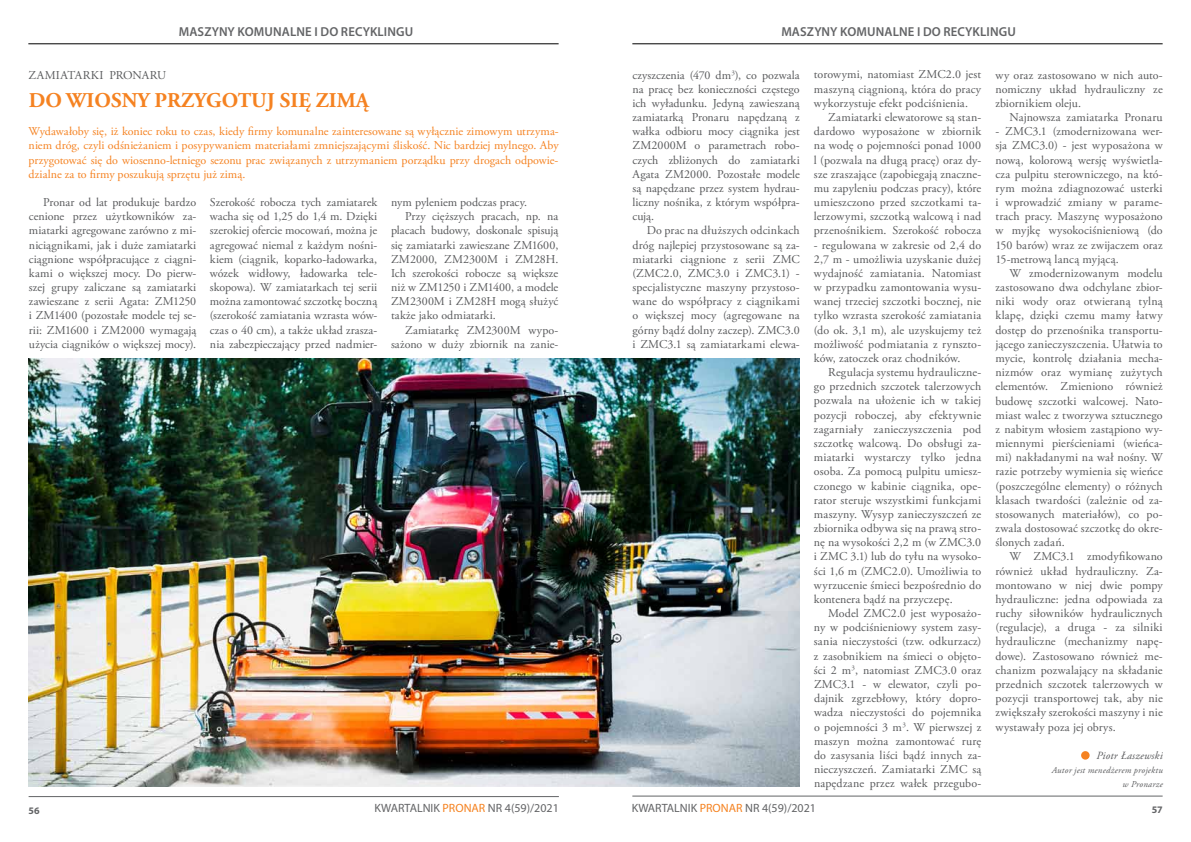
<style>
.page{position:relative;width:1191px;height:842px;background:#fff}
.page>*{position:absolute;margin:0;border:0;box-sizing:border-box;transform-origin:0 0}
.t1{font:700 21px "Adobe Garamond Pro";letter-spacing:.005em;color:#f58221}
.t2{font:600 13px "Myriad Pro";letter-spacing:.01em;color:#636466}
.t3{font:12px/14.2px "Adobe Garamond Pro";letter-spacing:.01em;color:#58595b;text-align:justify}
.t4{font:12px/14.2px "Adobe Garamond Pro";letter-spacing:.005em;color:#f58221;text-align:justify}
.t5{font:12px "Myriad Pro";color:#636466}
.t6{font:12px "Adobe Garamond Pro";letter-spacing:-.01em;color:#58595b}
.t7{font:12px "Adobe Garamond Pro";letter-spacing:.035em;color:#58595b}
.t8{font:italic 11px "Adobe Garamond Pro";letter-spacing:.02em;color:#58595b}
.t9{font:700 10px "Myriad Pro";color:#636466}
.t10{font:italic 9px/14.2px "Adobe Garamond Pro";letter-spacing:.03em;color:#58595b;text-align:right}
.s1{color:#f58220}
</style>
<div class="page">
<hr style="left:29px;top:796px;width:530px;height:1px;background:#636466">
<hr style="left:28px;top:43px;width:530px;height:1px;background:#000">
<hr style="left:632px;top:795px;width:530px;height:1px;background:#636466">
<hr style="left:632px;top:43px;width:530px;height:1px;background:#000">
<div style="left:1081px;top:751px;width:8px;height:9px;background:#f58221;border-radius:50%"></div>
<img style="left:28px;top:359px;width:772px;height:427px">
<p class="t2" style="left:179px;top:23px;width:236px">MASZYNY KOMUNALNE I DO RECYKLINGU</p>
<p class="t7" style="left:29px;top:68px;width:139px">Zamiatarki Pronaru</p>
<h1 class="t1" style="left:29px;top:88px;width:342px">DO WIOSNY PRZYGOTUJ SIĘ ZIMĄ</h1>
<p class="t4" style="left:29px;top:125px;width:531px">Wydawałoby się, iż koniec roku to czas, kiedy firmy komunalne zainteresowane są wyłącznie zimowym utrzyma&shy;niem dróg, czyli odśnieżaniem i posypywaniem materiałami zmniejszającymi śliskość. Nic bardziej mylnego. Aby przygotować się do wiosenno-letniego sezonu prac związanych z utrzymaniem porządku przy drogach odpowie&shy;dzialne za to firmy poszukują sprzętu już zimą.</p>
<p class="t3" style="left:29px;top:196px;width:169px;text-indent:14px">Pronar od lat produkuje bardzo cenione przez użytkowników za&shy;miatarki agregowane zarówno z mi&shy;niciągnikami, jak i duże zamiatarki ciągnione współpracujące z ciągni&shy;kami o większej mocy. Do pierw&shy;szej grupy zaliczane są zamiatarki zawieszane z serii Agata: ZM 1250 i ZM 1400 (pozostałe modele tej se&shy;rii: ZM 1600 i ZM2000 wymagają użycia ciągników o większej mocy).</p>
<p class="t3" style="left:210px;top:196px;width:169px">Szerokość robocza tych zamiatarek wacha się od 1,25 do 1,4 m. Dzięki szerokiej ofercie mocowań, można je agregować niemal z każdym nośni&shy;kiem (ciągnik, koparko-ładowarka, wózek widłowy, ładowarka tele&shy;skopowa). W zamiatarkach tej serii można zamontować szczotkę boczną (szerokość zamiatania wzrasta wów&shy;czas o 40 cm), a także układ zrasza&shy;nia zabezpieczający przed nadmier-</p>
<p class="t3" style="left:391px;top:196px;width:137px">nym pyleniem podczas pracy.</p>
<p class="t3" style="left:405px;top:210px;width:155px">Przy cięższych pracach, np. na</p>
<p class="t6" style="left:391px;top:223px;width:169px">placach budowy, doskonale spisują</p>
<p class="t3" style="left:391px;top:238px;width:169px">się zamiatarki zawieszane ZM 1600,</p>
<p class="t3" style="left:391px;top:252px;width:169px">ZM2000, ZM2300M i ZM28H.</p>
<p class="t3" style="left:391px;top:266px;width:169px">Ich szerokości robocze są większe</p>
<p class="t3" style="left:391px;top:281px;width:169px">niż w ZM 1250 i ZM 1400, a modele</p>
<p class="t3" style="left:391px;top:295px;width:169px">ZM2300M i ZM28H mogą służyć</p>
<p class="t3" style="left:391px;top:309px;width:106px">także jako odmiatarki.</p>
<p class="t3" style="left:405px;top:323px;width:155px">Zamiatarkę ZM2300M wypo-</p>
<p class="t3" style="left:391px;top:337px;width:169px">sażono w duży zbiornik na zanie-</p>
<p class="t2" style="left:781px;top:23px;width:236px">MASZYNY KOMUNALNE I DO RECYKLINGU</p>
<p class="t3" style="left:632px;top:68px;width:169px">czyszczenia (470 dm<sup>3</sup>), co pozwala na pracę bez konieczności częstego ich wyładunku. Jedyną zawieszaną zamiatarką Pronaru napędzaną z wałka odbioru mocy ciągnika jest ZM2000M o parametrach robo&shy;czych zbliżonych do zamiatarki Agata ZM2000. Pozostałe modele są napędzane przez system hydrau&shy;liczny nośnika, z którym współpra&shy;cują.</p>
<p class="t3" style="left:632px;top:224px;width:169px;text-align:left;text-indent:14px">Do prac na dłuższych odcinkach dróg najlepiej przystosowane są za&shy;miatarki ciągnione z serii ZMC<br>(ZMC</p>
<p class="t3" style="left:632px;top:266px;width:169px;text-indent:140px">3.1) - specjalistyczne maszyny przystoso&shy;wane do współpracy z ciągnikami o większej mocy (agregowane na górny bądź dolny zaczep). ZMC</p>
<p class="t3" style="left:663px;top:266px;width:35px">2.0, ZMC</p>
<p class="t3" style="left:715px;top:266px;width:40px">3.0 i ZMC</p>
<p class="t3" style="left:785px;top:323px;width:16px">3.0</p>
<p class="t3" style="left:632px;top:337px;width:18px">i ZMC</p>
<p class="t3" style="left:667px;top:337px;width:134px">3.1 są zamiatarkami elewa-</p>
<p class="t3" style="left:814px;top:68px;width:115px">torowymi, natomiast ZMC</p>
<p class="t3" style="left:814px;top:68px;width:169px;text-indent:132px">2.0 jest maszyną ciągnioną, która do pracy wykorzystuje efekt podciśnienia.</p>
<p class="t3" style="left:814px;top:111px;width:169px;text-indent:14px">Zamiatarki elewatorowe są stan&shy;dardowo wyposażone w zbiornik na wodę o pojemności ponad 1000 l (pozwala na długą pracę) oraz dy&shy;sze zraszające (zapobiegają znaczne&shy;mu zapyleniu podczas pracy), które umieszczono przed szczotkami ta&shy;lerzowymi, szczotką walcową i nad przenośnikiem. Szerokość robocza</p>
<p class="t3" style="left:814px;top:238px;width:169px">- regulowana w zakresie od 2,4 do 2,7 m - umożliwia uzyskanie dużej wydajność zamiatania. Natomiast w przypadku zamontowania wysu&shy;wanej trzeciej szczotki bocznej, nie tylko wzrasta szerokość zamiatania (do ok. 3,1 m), ale uzyskujemy też możliwość podmiatania z rynszto&shy;ków, zatoczek oraz chodników.</p>
<p class="t3" style="left:814px;top:366px;width:169px;text-indent:14px">Regulacja systemu hydrauliczne&shy;go przednich szczotek talerzowych pozwala na ułożenie ich w takiej pozycji roboczej, aby efektywnie zagarniały zanieczyszczenia pod szczotkę walcową. Do obsługi za&shy;miatarki wystarczy tylko jedna osoba. Za pomocą pulpitu umiesz&shy;czonego w kabinie ciągnika, ope&shy;rator steruje wszystkimi funkcjami maszyny. Wysyp zanieczyszczeń ze zbiornika odbywa się na prawą stro&shy;nę na wysokości 2,2 m (w ZMC</p>
<p class="t3" style="left:966px;top:536px;width:16px">3.0</p>
<p class="t3" style="left:814px;top:550px;width:169px;text-indent:37px">3.1) lub do tyłu na wysoko&shy;ści 1,6 m (ZMC</p>
<p class="t3" style="left:814px;top:550px;width:17px">i ZMC</p>
<p class="t3" style="left:891px;top:564px;width:91px">2.0). Umożliwia to</p>
<p class="t3" style="left:814px;top:578px;width:169px">wyrzucenie śmieci bezpośrednio do</p>
<p class="t3" style="left:814px;top:592px;width:140px">kontenera bądź na przyczepę.</p>
<p class="t3" style="left:828px;top:607px;width:46px">Model ZMC</p>
<p class="t3" style="left:814px;top:607px;width:169px;text-indent:77px">2.0 jest wyposażo&shy;ny w podciśnieniowy system zasy&shy;sania nieczystości (tzw. odkurzacz) z zasobnikiem na śmieci o objęto&shy;ści 2 m<sup>3</sup>, natomiast ZMC</p>
<p class="t3" style="left:941px;top:663px;width:41px">3.0 oraz</p>
<p class="t3" style="left:814px;top:677px;width:169px;text-indent:27px">3.1 - w elewator, czyli po&shy;dajnik zgrzebłowy, który dopro&shy;wadza nieczystości do pojemnika o pojemności 3 m<sup>3</sup>. W pierwszej z maszyn można zamontować rurę do zasysania liści bądź innych za&shy;nieczyszczeń. Zamiatarki ZMC</p>
<p class="t3" style="left:814px;top:677px;width:10px">ZMC</p>
<p class="t3" style="left:814px;top:763px;width:169px;text-align:right">są<br>napędzane przez wałek przegubo-</p>
<p class="t3" style="left:995px;top:68px;width:169px">wy oraz zastosowano w nich auto&shy;nomiczny układ hydrauliczny ze zbiornikiem oleju.</p>
<p class="t3" style="left:1009px;top:111px;width:155px">Najnowsza zamiatarka Pronaru</p>
<p class="t3" style="left:995px;top:125px;width:20px">- ZMC</p>
<p class="t3" style="left:1032px;top:125px;width:132px">3.1 (zmodernizowana wer-</p>
<p class="t3" style="left:995px;top:139px;width:27px">sja ZMC</p>
<p class="t3" style="left:995px;top:139px;width:169px;text-indent:44px">3.0) - jest wyposażona w nową, kolorową wersję wyświetla&shy;cza pulpitu sterowniczego, na któ&shy;rym można zdiagnozować usterki i wprowadzić zmiany w parame&shy;trach pracy. Maszynę wyposażono w myjkę wysokociśnieniową (do 150 barów) wraz ze zwijaczem oraz 15-metrową lancą myjącą.</p>
<p class="t3" style="left:1009px;top:266px;width:155px">W zmodernizowanym modelu</p>
<p class="t3" style="left:995px;top:281px;width:169px">zastosowano dwa odchylane zbior-</p>
<p class="t3" style="left:995px;top:295px;width:169px">niki wody oraz otwieraną tylną</p>
<p class="t3" style="left:995px;top:309px;width:169px">klapę, dzięki czemu mamy łatwy</p>
<p class="t3" style="left:995px;top:323px;width:169px">dostęp do przenośnika transportu-</p>
<p class="t3" style="left:995px;top:337px;width:169px">jącego zanieczyszczenia. Ułatwia to</p>
<p class="t3" style="left:995px;top:351px;width:169px">mycie, kontrolę działania mecha-</p>
<p class="t3" style="left:995px;top:366px;width:169px">nizmów oraz wymianę zużytych</p>
<p class="t3" style="left:995px;top:380px;width:169px">elementów. Zmieniono również</p>
<p class="t3" style="left:995px;top:394px;width:169px">budowę szczotki walcowej. Nato-</p>
<p class="t3" style="left:995px;top:408px;width:169px">miast walec z tworzywa sztucznego</p>
<p class="t3" style="left:995px;top:422px;width:169px">z nabitym włosiem zastąpiono wy-</p>
<p class="t3" style="left:995px;top:436px;width:169px">miennymi pierścieniami (wieńca-</p>
<p class="t3" style="left:995px;top:451px;width:169px">mi) nakładanymi na wał nośny. W</p>
<p class="t3" style="left:995px;top:465px;width:169px">razie potrzeby wymienia się wieńce</p>
<p class="t3" style="left:995px;top:479px;width:169px">(poszczególne elementy) o różnych</p>
<p class="t3" style="left:995px;top:493px;width:169px">klasach twardości (zależnie od za-</p>
<p class="t3" style="left:995px;top:507px;width:169px">stosowanych materiałów), co po-</p>
<p class="t3" style="left:995px;top:522px;width:169px">zwala dostosować szczotkę do okre-</p>
<p class="t3" style="left:995px;top:536px;width:71px">ślonych zadań.</p>
<p class="t3" style="left:1009px;top:550px;width:34px">W ZMC</p>
<p class="t3" style="left:995px;top:550px;width:169px;text-indent:65px">3.1 zmodyfikowano również układ hydrauliczny. Za&shy;montowano w niej dwie pompy hydrauliczne: jedna odpowiada za ruchy siłowników hydraulicznych (regulacje), a druga - za silniki hydrauliczne (mechanizmy napę&shy;dowe). Zastosowano również me&shy;chanizm pozwalający na składanie przednich szczotek talerzowych w pozycji transportowej tak, aby nie zwiększały szerokości maszyny i nie wystawały poza jej obrys.</p>
<p class="t8" style="left:1096px;top:749px;width:68px">Piotr Łaszewski</p>
<p class="t10" style="left:1051px;top:763px;width:113px">Autor jest menedżerem projektu w Pronarze</p>
<p class="t9" style="left:29px;top:804px;width:13px">56</p>
<p class="t5" style="left:632px;top:801px;width:186px">KWARTALNIK <span class="s1">PRONAR</span> NR 4(59)/2021</p>
<p class="t5" style="left:374px;top:801px;width:186px">KWARTALNIK <span class="s1">PRONAR</span> NR 4(59)/2021</p>
<p class="t9" style="left:1151px;top:803px;width:12px">57</p>
</div>
